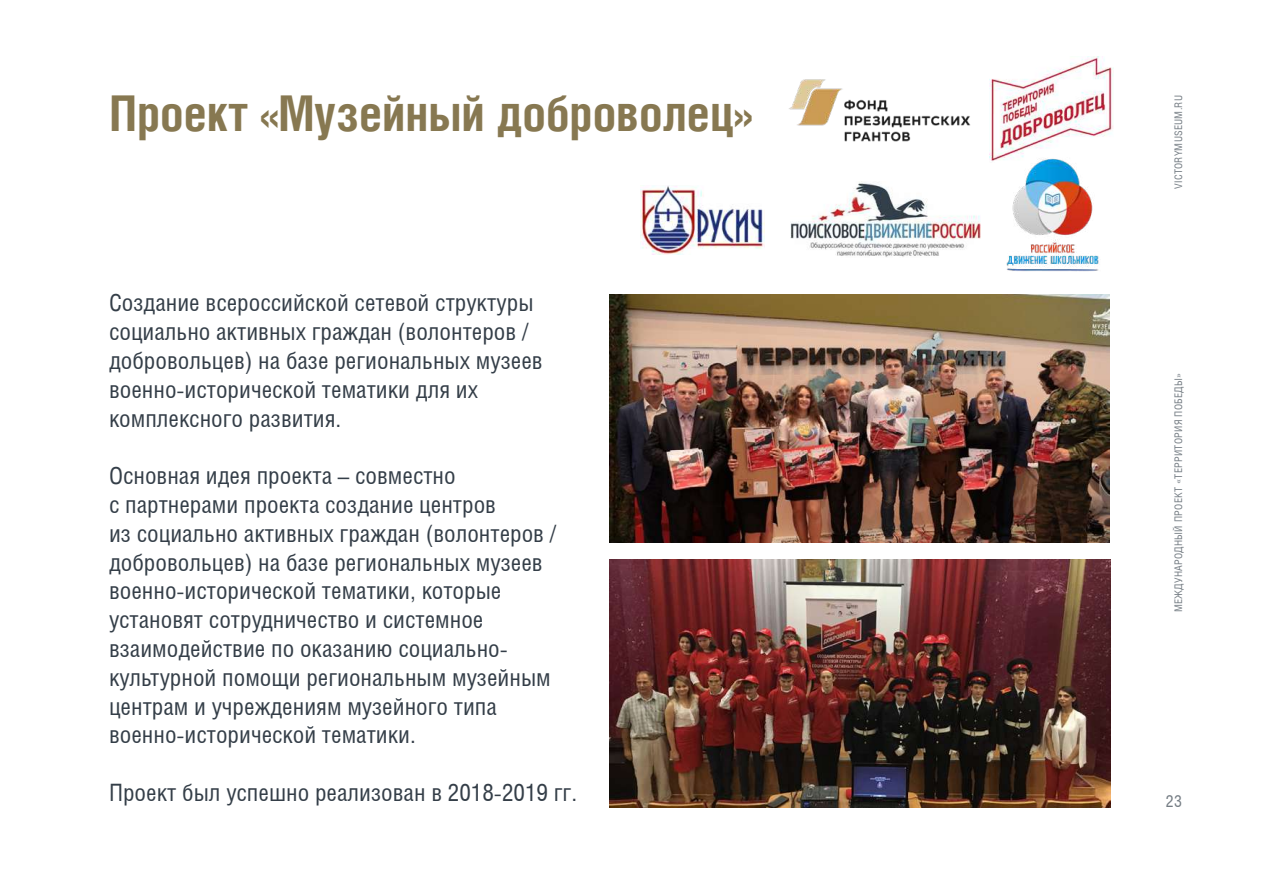
<style>
.page{position:relative;width:1263px;height:893px;background:#fff}
.page>*{position:absolute;margin:0;border:0;box-sizing:border-box;transform-origin:0 0}
.t1{font:700 49.5px "Helios Cond";color:#877851}
.t2{font:24px/28.8px "Helios Cond";color:#343e48}
.t3{font:16.5px "Helios Cond";color:#747c83}
.t4{font:10.5px "Helios Cond";letter-spacing:.025em;color:#747c83}
</style>
<div class="page">
<img style="left:789px;top:79px;width:182px;height:62px">
<img style="left:990px;top:56px;width:123px;height:105px">
<img style="left:640px;top:185px;width:124px;height:69px">
<img style="left:790px;top:182px;width:190px;height:75px">
<img style="left:1002px;top:158px;width:99px;height:114px">
<img style="left:610px;top:294px;width:499px;height:248px">
<img style="left:610px;top:559px;width:500px;height:248px">
<h1 class="t1" style="left:110px;top:84px;width:644px">Проект «Музейный доброволец»</h1>
<p class="t2" style="left:109px;top:288px;width:435px">Создание всероссийской сетевой структуры социально активных граждан (волонтеров / добровольцев) на базе региональных музеев военно-исторической тематики для их комплексного развития.</p>
<p class="t2" style="left:109px;top:461px;width:449px">Основная идея проекта – совместно<br>с партнерами проекта создание центров<br>из социально активных граждан (волонтеров / добровольцев) на базе региональных музеев военно-исторической тематики, которые установят сотрудничество и системное взаимодействие по оказанию социально&shy;культурной помощи региональным музейным центрам и учреждениям музейного типа военно-исторической тематики.</p>
<p class="t2" style="left:109px;top:778px;width:470px">Проект был успешно реализован в 2018-2019 гг.</p>
<p class="t4" style="left:1172px;top:189px;width:95px;rotate:-90deg">VICTORYMUSEUM.RU</p>
<p class="t4" style="left:1172px;top:612px;width:241px;rotate:-90deg">МЕЖДУНАРОДНЫЙ ПРОЕКТ «ТЕРРИТОРИЯ ПОБЕДЫ»</p>
<p class="t3" style="left:1166px;top:792px;width:18px">23</p>
</div>
